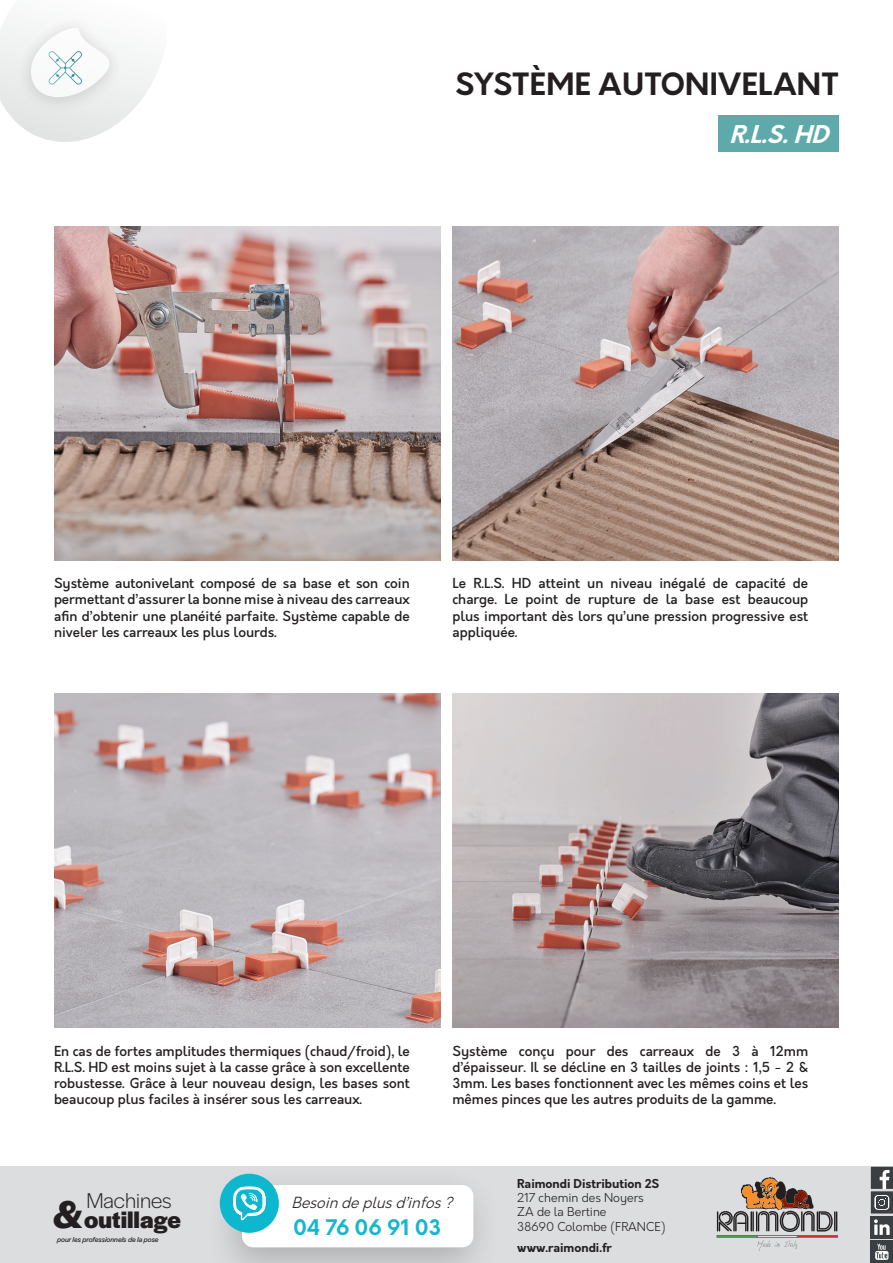
<style>
.page{position:relative;width:893px;height:1263px;background:#fff}
.page>*{position:absolute;margin:0;border:0;box-sizing:border-box;transform-origin:0 0}
.t1{font:700 30px "Orkney";letter-spacing:.01em;color:#231f20}
.t2{font:700 24.75px "Halyard Display";color:#231f20}
.t3{font:italic 700 24px "Orkney";color:#fff}
.t4{font:300 22.2px "Halyard Display";color:#231f20}
.t5{font:700 21px "Orkney";color:#16b7cd}
.t6{font:italic 300 15px "Orkney";color:#231f20}
.t7{font:500 13.5px/16.2px "Orkney";color:#231f20;text-align:justify}
.t8{font:300 12px/14.4px "Orkney";color:#231f20}
.t9{font:700 12px "Orkney";color:#231f20}
.t10{font:italic 7.5px "Halyard Display";color:#231f20}
.s1{font-size:40.05px}
</style>
<div class="page">
<div style="left:0;top:1166px;width:893px;height:97px;background:#dbddde"></div>
<svg style="left:717px;top:1177px;width:120px;height:69px"></svg>
<div style="left:717px;top:1235px;width:40px;height:2px;border:1px solid #706b6b"></div>
<div style="left:757px;top:1235px;width:41px;height:2px;border:1px solid #706b6b"></div>
<div style="left:797px;top:1235px;width:41px;height:2px;border:1px solid #706b6b"></div>
<div style="left:204px;top:1163px;width:298px;height:100px;background:#231f20;opacity:.25"></div>
<div style="left:242px;top:1185px;width:231px;height:62px;background:#fff;border-radius:11px"></div>
<div style="left:220px;top:1174px;width:59px;height:59px;background:#0db7ce;border-radius:50%"></div>
<svg style="left:233px;top:1186px;width:33px;height:35px"></svg>
<svg style="left:871px;top:1166px;width:22px;height:47px"></svg>
<div style="left:871px;top:1216px;width:22px;height:22px;background:#3a3f43"></div>
<svg style="left:874px;top:1219px;width:16px;height:16px"></svg>
<div style="left:871px;top:1241px;width:22px;height:22px;background:#3a3f43"></div>
<svg style="left:875px;top:1244px;width:13px;height:16px"></svg>
<svg style="left:0;top:21px;width:159px;height:121px"></svg>
<img style="left:54px;top:226px;width:387px;height:334px">
<img style="left:452px;top:226px;width:387px;height:334px">
<img style="left:54px;top:693px;width:387px;height:335px">
<img style="left:452px;top:693px;width:387px;height:335px">
<div style="left:719px;top:116px;width:120px;height:36px;background:#5eaaab"></div>
<h1 class="t1" style="left:455px;top:63px;width:385px">SYSTÈME AUTONIVELANT</h1>
<h3 class="t3" style="left:729px;top:118px;width:109px">R.L.S.HD</h3>
<p class="t7" style="left:54px;top:575px;width:357px">Système autonivelant composé de sa base et son coin permettant d’assurer la bonne mise à niveau des carreaux afin d’obtenir une planéité parfaite. Système capable de niveler les carreaux les plus lourds.</p>
<p class="t7" style="left:452px;top:575px;width:357px">Le R.L.S. HD atteint un niveau inégalé de capacité de charge. Le point de rupture de la base est beaucoup plus important dès lors qu’une pression progressive est appliquée.</p>
<p class="t7" style="left:54px;top:1043px;width:357px">En cas de fortes amplitudes thermiques (chaud/froid), le R.L.S. HD est moins sujet à la casse grâce à son excellente robustesse. Grâce à leur nouveau design, les bases sont beaucoup plus faciles à insérer sous les carreaux.</p>
<p class="t7" style="left:452px;top:1043px;width:357px">Système conçu pour des carreaux de 3 à 12mm d’épaisseur. Il se décline en 3 tailles de joints : 1,5 - 2 &amp; 3mm. Les bases fonctionnent avec les mêmes coins et les mêmes pinces que les autres produits de la gamme.</p>
<h3 class="t4" style="left:86px;top:1185px;width:87px">Machines</h3>
<p class="t6" style="left:291px;top:1193px;width:168px">Besoindeplusd’infos?</p>
<h2 class="t2" style="left:53px;top:1202px;width:129px"><span class="s1">&amp;</span>outillage</h2>
<p class="t10" style="left:57px;top:1234px;width:103px">pour les professionnels de la pose</p>
<h3 class="t5" style="left:293px;top:1213px;width:150px">04 76 06 91 03</h3>
<p class="t9" style="left:517px;top:1175px;width:144px">Raimondi Distribution 2S</p>
<p class="t8" style="left:517px;top:1191px;width:150px">217 chemin des Noyers<br>ZA de la Bertine<br>38690 Colombe (FRANCE)</p>
<p class="t9" style="left:517px;top:1239px;width:96px">www.raimondi.fr</p>
</div>
